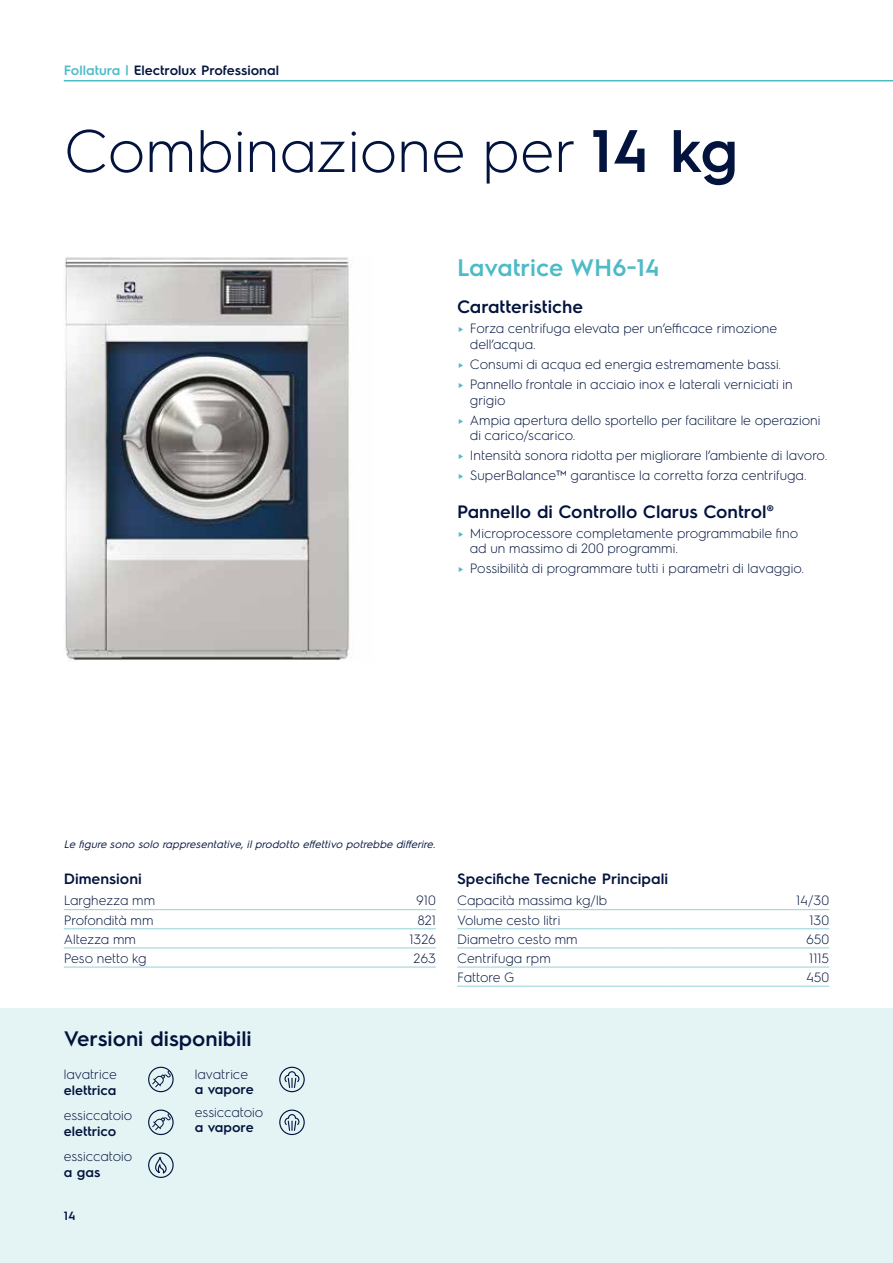
<style>
.page{position:relative;width:893px;height:1263px;background:#fff}
.page>*{position:absolute;margin:0;border:0;box-sizing:border-box;transform-origin:0 0}
.t1{font:300 60px "Electrolux Sans";color:#02133d}
.t2{font:600 24px "Electrolux Sans";color:#4dbbc6}
.t3{font:600 21px "Electrolux Sans";color:#02133d}
.t4{font:600 18px "Electrolux Sans";color:#02133d}
.t5{font:600 15px "Electrolux Sans";color:#02133d}
.t6{font:300 13.5px/20px "Electrolux Sans";color:#02133d}
.t7{font:600 13.5px "Electrolux Sans";color:#02133d}
.t8{font:600 12px "Electrolux Sans";color:#021743}
.t9{font:italic 10.8px "Electrolux Sans";color:#02133d}
.s1{color:#4dbbc6}
.s2{font-weight:600}
.s3{font-weight:400;color:#4dbbc6}
</style>
<div class="page">
<hr style="left:64px;top:80px;width:829px;height:1px;background:#4dbbc6">
<div style="left:0;top:1008px;width:893px;height:255px;background:#e4f3f4"></div>
<hr style="left:64px;top:909px;width:214px;height:1px;background:#94d1d7">
<hr style="left:278px;top:909px;width:158px;height:1px;background:#94d1d7">
<hr style="left:64px;top:928px;width:214px;height:1px;background:#94d1d7">
<hr style="left:278px;top:928px;width:158px;height:1px;background:#94d1d7">
<hr style="left:64px;top:947px;width:214px;height:1px;background:#94d1d7">
<hr style="left:278px;top:947px;width:158px;height:1px;background:#94d1d7">
<hr style="left:64px;top:967px;width:214px;height:1px;background:#94d1d7">
<hr style="left:278px;top:967px;width:158px;height:1px;background:#94d1d7">
<hr style="left:457px;top:909px;width:214px;height:1px;background:#94d1d7">
<hr style="left:671px;top:909px;width:158px;height:1px;background:#94d1d7">
<hr style="left:457px;top:928px;width:214px;height:1px;background:#94d1d7">
<hr style="left:671px;top:928px;width:158px;height:1px;background:#94d1d7">
<hr style="left:457px;top:947px;width:214px;height:1px;background:#94d1d7">
<hr style="left:671px;top:947px;width:158px;height:1px;background:#94d1d7">
<hr style="left:457px;top:967px;width:214px;height:1px;background:#94d1d7">
<hr style="left:671px;top:967px;width:158px;height:1px;background:#94d1d7">
<hr style="left:457px;top:986px;width:214px;height:1px;background:#94d1d7">
<hr style="left:671px;top:986px;width:158px;height:1px;background:#94d1d7">
<img style="left:65px;top:257px;width:287px;height:404px">
<svg style="left:279px;top:1067px;width:26px;height:25px"></svg>
<svg style="left:279px;top:1109px;width:26px;height:26px"></svg>
<svg style="left:148px;top:1067px;width:26px;height:25px"></svg>
<svg style="left:148px;top:1109px;width:26px;height:26px"></svg>
<svg style="left:148px;top:1152px;width:26px;height:26px"></svg>
<p class="t7" style="left:64px;top:60px;width:217px"><span class="s1">Follatura |</span> Electrolux Professional</p>
<h1 class="t1" style="left:64px;top:110px;width:676px">Combinazione per <span class="s2">14 kg</span></h1>
<h2 class="t2" style="left:457px;top:251px;width:204px">Lavatrice WH6-14</h2>
<h3 class="t4" style="left:457px;top:294px;width:127px">Caratteristiche</h3>
<p class="t6" style="left:470px;top:320px;width:309px;line-height:15.8px;text-indent:-13px"><span class="s3">►</span> Forza centrifuga elevata per un’efficace rimozione dell’acqua.</p>
<p class="t6" style="left:457px;top:353px;width:337px"><span class="s3">►</span> Consumi di acqua ed energia estremamente bassi.<br><span class="s3">►</span> Pannello frontale in acciaio inox e laterali verniciati in</p>
<p class="t6" style="left:457px;top:389px;width:365px;text-indent:13px">grigio<br><span class="s3">►</span> Ampia apertura dello sportello per facilitare le operazioni</p>
<p class="t6" style="left:457px;top:425px;width:372px;text-indent:13px">di carico/scarico.<br><span class="s3">►</span> Intensità sonora ridotta per migliorare l’ambiente di lavoro. <span class="s3">►</span> SuperBalance™ garantisce la corretta forza centrifuga.</p>
<h3 class="t4" style="left:457px;top:499px;width:318px">Pannello di Controllo Clarus Control®</h3>
<p class="t6" style="left:470px;top:524px;width:330px;line-height:15.8px;text-indent:-13px"><span class="s3">►</span> Microprocessore completamente programmabile fino ad un massimo di 200 programmi.</p>
<p class="t6" style="left:457px;top:558px;width:348px"><span class="s3">►</span> Possibilità di programmare tutti i parametri di lavaggio.</p>
<p class="t9" style="left:64px;top:837px;width:376px">Le figure sono solo rappresentative, ilprodotto effettivo potrebbe differire.</p>
<p class="t5" style="left:64px;top:868px;width:80px">Dimensioni</p>
<p class="t6" style="left:64px;top:890px;width:93px">Larghezza mm</p>
<p class="t6" style="left:416px;top:890px;width:21px">910</p>
<p class="t6" style="left:64px;top:909px;width:91px">Profondità mm</p>
<p class="t6" style="left:417px;top:909px;width:20px">821</p>
<p class="t6" style="left:64px;top:928px;width:74px">Altezza mm</p>
<p class="t6" style="left:409px;top:928px;width:28px">1326</p>
<p class="t6" style="left:64px;top:947px;width:84px">Peso netto kg</p>
<p class="t6" style="left:413px;top:947px;width:24px">263</p>
<h3 class="t3" style="left:64px;top:1024px;width:190px">Versioni disponibili</h3>
<p class="t6" style="left:195px;top:1063px;width:55px">lavatrice</p>
<p class="t7" style="left:195px;top:1079px;width:60px">a vapore</p>
<p class="t6" style="left:195px;top:1102px;width:70px">essiccatoio</p>
<p class="t7" style="left:195px;top:1118px;width:60px">a vapore</p>
<p class="t6" style="left:64px;top:1063px;width:55px">lavatrice</p>
<p class="t7" style="left:64px;top:1081px;width:54px">elettrica</p>
<p class="t6" style="left:64px;top:1104px;width:70px">essiccatoio</p>
<p class="t7" style="left:64px;top:1122px;width:54px">elettrico</p>
<p class="t6" style="left:64px;top:1145px;width:70px">essiccatoio</p>
<p class="t7" style="left:64px;top:1163px;width:38px">a gas</p>
<p class="t8" style="left:64px;top:1207px;width:13px">14</p>
<p class="t5" style="left:457px;top:868px;width:212px">Specifiche Tecniche Principali</p>
<p class="t6" style="left:457px;top:890px;width:152px">Capacità massima kg/lb</p>
<p class="t6" style="left:796px;top:890px;width:35px">14/30</p>
<p class="t6" style="left:457px;top:909px;width:105px">Volume cesto litri</p>
<p class="t6" style="left:809px;top:909px;width:21px">130</p>
<p class="t6" style="left:457px;top:928px;width:122px">Diametro cesto mm</p>
<p class="t6" style="left:806px;top:928px;width:25px">650</p>
<p class="t6" style="left:457px;top:947px;width:95px">Centrifuga rpm</p>
<p class="t6" style="left:809px;top:947px;width:21px">1115</p>
<p class="t6" style="left:457px;top:966px;width:59px">Fattore G</p>
<p class="t6" style="left:806px;top:966px;width:25px">450</p>
</div>
